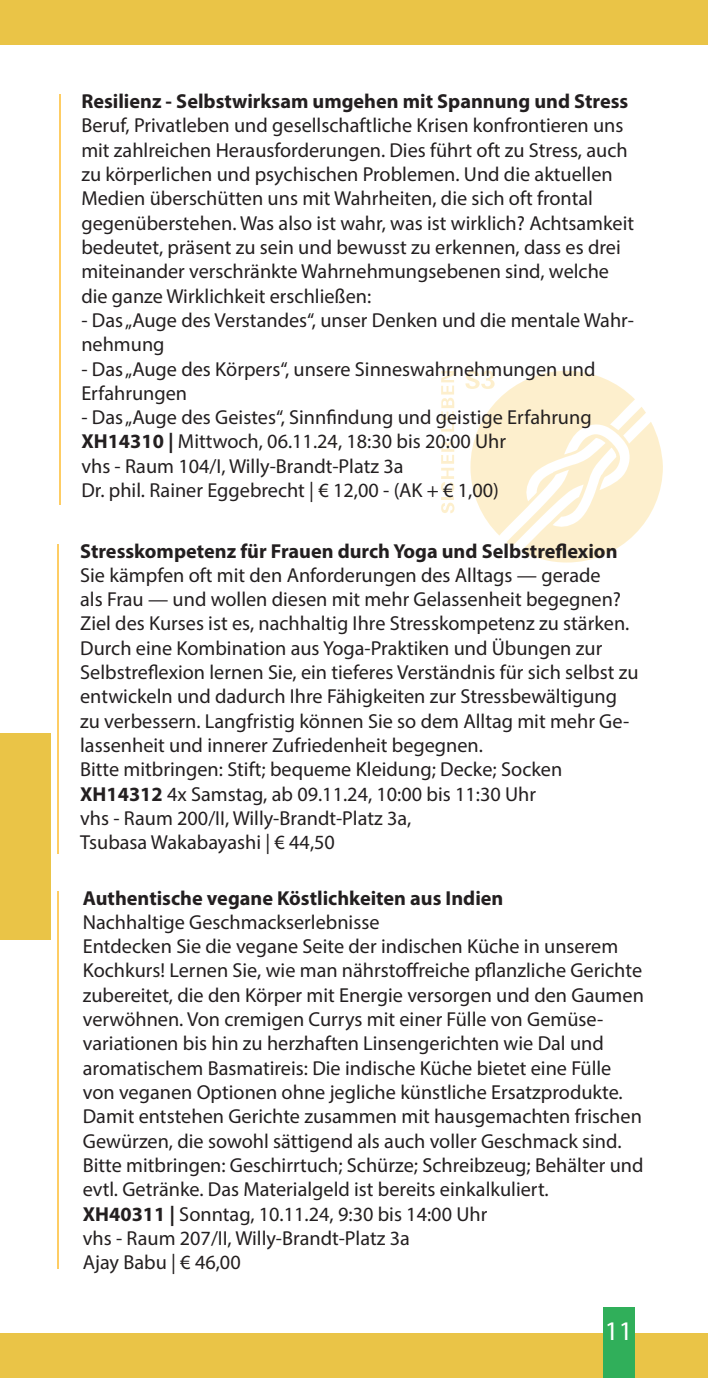
<style>
.page{position:relative;width:708px;height:1378px;background:#fff}
.page>*{position:absolute;margin:0;border:0;box-sizing:border-box;transform-origin:0 0}
.t1{font:27px "Myriad Pro";color:#fff}
.t2{font:20.25px/24.3px "Myriad Pro";color:#231f20}
.t3{font:700 20.25px "Myriad Pro";color:#231f20}
.s1{font-weight:700}
</style>
<div class="page">
<div style="left:0;top:0;width:708px;height:45px;background:#eac447"></div>
<div style="left:0;top:1333px;width:708px;height:45px;background:#eac447"></div>
<div style="left:603px;top:1307px;width:32px;height:71px;background:#30af5a"></div>
<svg style="left:441px;top:441px;width:13px;height:72px"></svg>
<svg style="left:441px;top:371px;width:13px;height:61px"></svg>
<svg style="left:465px;top:371px;width:198px;height:191px"></svg>
<div style="left:0;top:733px;width:51px;height:206px;background:#eac447"></div>
<hr style="left:59px;top:95px;width:1px;height:410px;background:#fecd64">
<hr style="left:57px;top:544px;width:2px;height:309px;background:#fecd64">
<hr style="left:57px;top:892px;width:2px;height:377px;background:#fecd64">
<p class="t3" style="left:81px;top:88px;width:548px">Resilienz - Selbstwirksam umgehen mit Spannung und Stress</p>
<p class="t2" style="left:81px;top:113px;width:554px">Beruf, Privatleben und gesellschaftliche Krisen konfrontieren uns mit zahlreichen Herausforderungen. Dies führt oft zu Stress, auch zu körperlichen und psychischen Problemen. Und die aktuellen Medien überschütten uns mit Wahrheiten, die sich oft frontal gegenüberstehen. Was also ist wahr, was ist wirklich? Achtsamkeit bedeutet, präsent zu sein und bewusst zu erkennen, dass es drei miteinander verschränkte Wahrnehmungsebenen sind, welche die ganze Wirklichkeit erschließen:</p>
<p class="t2" style="left:81px;top:308px;width:554px">- Das „Auge des Verstandes“, unser Denken und die mentale Wahr&shy;nehmung</p>
<p class="t2" style="left:81px;top:356px;width:516px">- Das „Auge des Körpers“, unsere Sinneswahrnehmungen und<br>Erfahrungen</p>
<p class="t2" style="left:81px;top:405px;width:512px">- Das „Auge des Geistes“, Sinnfindung und geistige Erfahrung <span class="s1">XH14310 |</span> Mittwoch, 06.11.24, 18:30 bis 20:00 Uhr<br>vhs - Raum 104/I, Willy-Brandt-Platz 3a<br>Dr. phil. Rainer Eggebrecht | € 12,00 - (AK + € 1,00)</p>
<p class="t3" style="left:80px;top:537px;width:539px">Stresskompetenz für Frauen durch Yoga und Selbstreflexion</p>
<p class="t2" style="left:80px;top:562px;width:560px">Sie kämpfen oft mit den Anforderungen des Alltags — gerade<br>als Frau — und wollen diesen mit mehr Gelassenheit begegnen?<br>Ziel des Kurses ist es, nachhaltig Ihre Stresskompetenz zu stärken.<br>Durch eine Kombination aus Yoga-Praktiken und Übungen zur Selbstreflexion lernen Sie, ein tieferes Verständnis für sich selbst zu entwickeln und dadurch Ihre Fähigkeiten zur Stressbewältigung zu verbessern. Langfristig können Sie so dem Alltag mit mehr Ge&shy;lassenheit und innerer Zufriedenheit begegnen.<br>Bitte mitbringen: Stift; bequeme Kleidung; Decke; Socken <span class="s1">XH14312</span> 4x Samstag, ab 09.11.24, 10:00 bis 11:30 Uhr<br>vhs - Raum 200/II, Willy-Brandt-Platz 3a,<br>Tsubasa Wakabayashi | € 44,50</p>
<p class="t3" style="left:83px;top:884px;width:422px">Authentische vegane Köstlichkeiten aus Indien</p>
<p class="t2" style="left:83px;top:909px;width:563px">Nachhaltige Geschmackserlebnisse<br>Entdecken Sie die vegane Seite der indischen Küche in unserem Kochkurs! Lernen Sie, wie man nährstoffreiche pflanzliche Gerichte zubereitet, die den Körper mit Energie versorgen und den Gaumen verwöhnen. Von cremigen Currys mit einer Fülle von Gemüse&shy;variationen bis hin zu herzhaften Linsengerichten wie Dal und aromatischem Basmatireis: Die indische Küche bietet eine Fülle von veganen Optionen ohne jegliche künstliche Ersatzprodukte.<br>Damit entstehen Gerichte zusammen mit hausgemachten frischen Gewürzen, die sowohl sättigend als auch voller Geschmack sind.<br>Bitte mitbringen: Geschirrtuch; Schürze; Schreibzeug; Behälter und evtl. Getränke. Das Materialgeld ist bereits einkalkuliert.<br><span class="s1">XH40311 |</span> Sonntag, 10.11.24, 9:30 bis 14:00 Uhr<br>vhs - Raum 207/II, Willy-Brandt-Platz 3a<br>Ajay Babu | € 46,00</p>
<h1 class="t1" style="left:605px;top:1314px;width:29px">11</h1>
</div>
